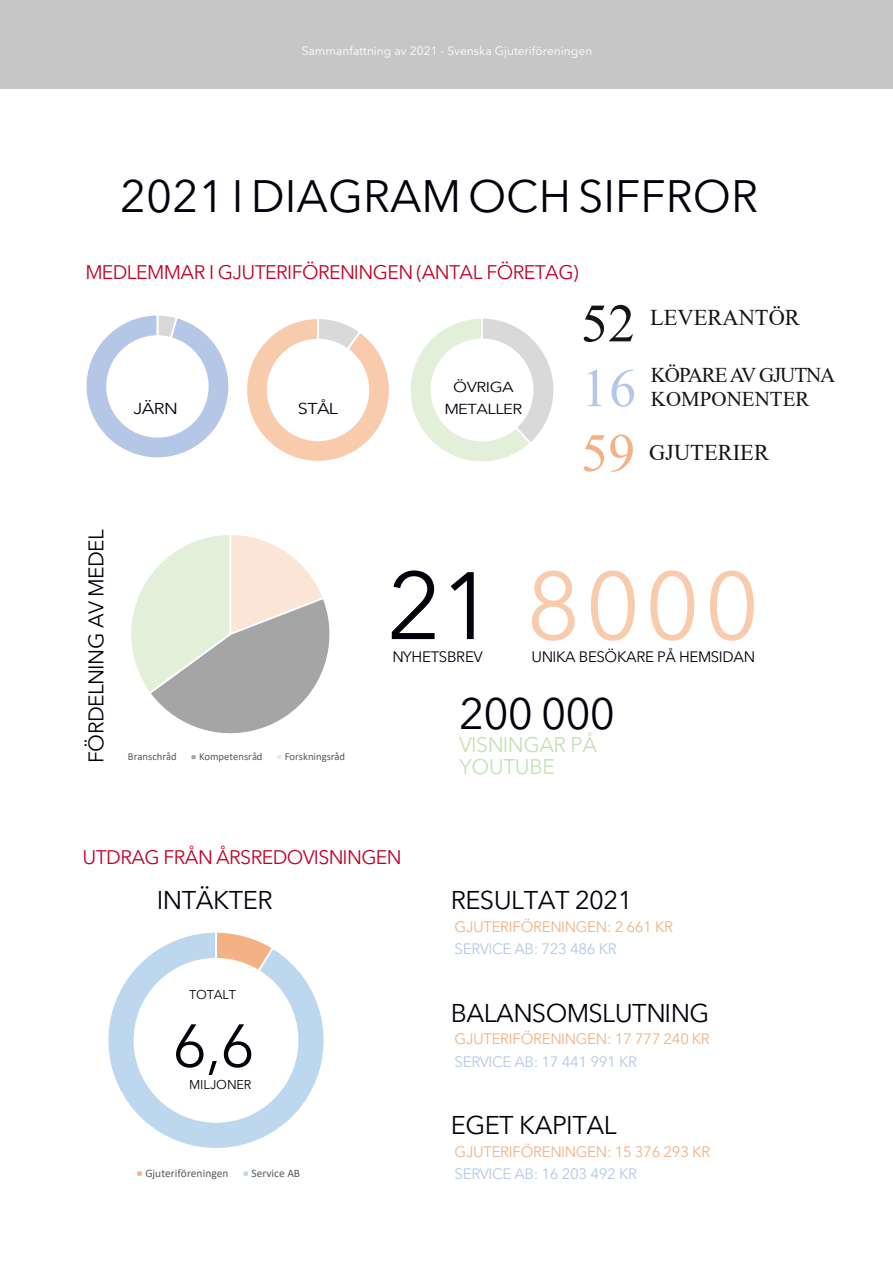
<style>
.page{position:relative;width:893px;height:1263px;background:#fff}
.page>*{position:absolute;margin:0;border:0;box-sizing:border-box;transform-origin:0 0}
.t1{font:94.5px "Avenir Next LT Pro";letter-spacing:.05em;color:#f8cbad}
.t2{font:59.7px "Avenir Next LT Pro";color:#03000b}
.t3{font:54px "Times New Roman";color:#161514}
.t4{font:54px "Times New Roman";color:#b4c7e7}
.t5{font:54px "Times New Roman";color:#f4b183}
.t6{font:45px "Avenir Next LT Pro";color:#03000b}
.t7{font:43.5px "Avenir Next LT Pro";letter-spacing:-.02em;color:#03000b}
.t8{font:25.5px "Avenir Next LT Pro";letter-spacing:-.02em;color:#03000b}
.t9{font:22.5px "Times New Roman";color:#161514}
.t10{font:21px/24px "Times New Roman";letter-spacing:-.05em;color:#161514}
.t11{font:21px/22.5px "Avenir Next LT Pro";letter-spacing:-.02em;color:#c5e0b4}
.t12{font:21px "Avenir Next LT Pro";letter-spacing:-.02em;color:#03000b}
.t13{font:19.5px "Avenir Next LT Pro";letter-spacing:-.03em;color:#c10023}
.t14{font:15.6px "Avenir Next LT Pro";letter-spacing:-.03em;color:#03000b;scale:1.15 1}
.t15{font:15px "Avenir Next LT Pro";letter-spacing:-.02em;color:#f4b183}
.t16{font:15px "Avenir Next LT Pro";letter-spacing:-.02em;color:#b4c7e7}
.t17{font:15px "Avenir Next LT Pro";letter-spacing:-.02em;color:#03000b}
.t18{font:14.4px/22.5px "Avenir Next LT Pro";letter-spacing:-.03em;color:#03000b;text-align:center;scale:1.15 1}
.t19{font:12.75px "Avenir Next LT Pro";color:#03000b}
.t20{font:12.75px "Avenir Next LT Pro";letter-spacing:-.02em;color:#03000b}
.t21{font:12px "Avenir Next LT Pro";color:#fff}
.t22{font:11.4px "Calibri";color:#595959}
.t23{font:10.65px "Calibri";color:#595959}
.s1{color:#03000b}
</style>
<div class="page">
<svg style="left:86px;top:315px;width:468px;height:147px"></svg>
<div style="left:0;top:0;width:893px;height:89px;background:#c6c6c6"></div>
<svg style="left:131px;top:535px;width:199px;height:199px"></svg>
<div style="left:190px;top:753px;width:7px;height:8px;border:2px solid #fff"></div>
<div style="left:276px;top:753px;width:7px;height:8px;border:2px solid #fff"></div>
<svg style="left:108px;top:932px;width:216px;height:216px"></svg>
<div style="left:135px;top:1169px;width:9px;height:9px;background:#f4b183;border:2px solid #fff"></div>
<svg style="left:243px;top:1171px;width:5px;height:5px"></svg>
<p class="t21" style="left:302px;top:40px;width:292px">Sammanfattning av 2021 - Svenska Gjuteriföreningen</p>
<h3 class="t6" style="left:120px;top:158px;width:639px">2021 I DIAGRAM OCH SIFFROR</h3>
<h3 class="t13" style="left:86px;top:256px;width:495px">MEDLEMMAR I GJUTERIFÖRENINGEN (ANTAL FÖRETAG)</h3>
<p class="t14" style="left:134px;top:395px;width:40px">JÄRN</p>
<p class="t14" style="left:298px;top:395px;width:36px">STÅL</p>
<p class="t18" style="left:444px;top:375px;width:69px">ÖVRIGA<br>METALLER</p>
<h3 class="t3" style="left:581px;top:285px;width:55px">52</h3>
<h3 class="t4" style="left:581px;top:350px;width:57px">16</h3>
<h3 class="t5" style="left:581px;top:415px;width:55px">59</h3>
<h3 class="t9" style="left:650px;top:302px;width:151px">LEVERANTÖR</h3>
<h3 class="t10" style="left:651px;top:363px;width:186px">KÖPARE AV GJUTNA<br>KOMPONENTER</h3>
<h3 class="t9" style="left:649px;top:436px;width:121px">GJUTERIER</h3>
<h3 class="t12" style="left:78px;top:763px;width:236px;rotate:-90deg">FÖRDELNING AV MEDEL</h3>
<p class="t23" style="left:128px;top:749px;width:50px">Branschråd</p>
<p class="t23" style="left:199px;top:749px;width:65px">Kompetensråd</p>
<p class="t23" style="left:285px;top:749px;width:62px">Forskningsråd</p>
<h1 class="t1" style="left:387px;top:526px;width:374px"><span class="s1">21</span> 8000</h1>
<p class="t17" style="left:392px;top:644px;width:92px">NYHETSBREV</p>
<p class="t17" style="left:531px;top:644px;width:225px">UNIKA BESÖKARE PÅ HEMSIDAN</p>
<h3 class="t7" style="left:459px;top:677px;width:157px">200 000</h3>
<h3 class="t11" style="left:459px;top:732px;width:139px">VISNINGAR PÅ<br>YOUTUBE</h3>
<h3 class="t13" style="left:82px;top:841px;width:321px">UTDRAG FRÅN ÅRSREDOVISNINGEN</h3>
<h3 class="t8" style="left:157px;top:879px;width:117px">INTÄKTER</h3>
<p class="t20" style="left:189px;top:984px;width:48px">TOTALT</p>
<h2 class="t2" style="left:172px;top:995px;width:84px">6,6</h2>
<p class="t19" style="left:189px;top:1074px;width:64px">MILJONER</p>
<p class="t22" style="left:145px;top:1165px;width:85px">Gjuteriföreningen</p>
<p class="t22" style="left:251px;top:1165px;width:50px">Service AB</p>
<h3 class="t8" style="left:451px;top:879px;width:183px">RESULTAT 2021</h3>
<p class="t15" style="left:455px;top:914px;width:220px">GJUTERIFÖRENINGEN: 2 661 KR</p>
<p class="t16" style="left:455px;top:936px;width:164px">SERVICE AB: 723 486 KR</p>
<h3 class="t8" style="left:451px;top:991px;width:260px">BALANSOMSLUTNING</h3>
<p class="t15" style="left:455px;top:1026px;width:257px">GJUTERIFÖRENINGEN: 17 777 240 KR</p>
<p class="t16" style="left:455px;top:1049px;width:184px">SERVICE AB: 17 441 991 KR</p>
<h3 class="t8" style="left:451px;top:1104px;width:168px">EGET KAPITAL</h3>
<p class="t15" style="left:455px;top:1139px;width:257px">GJUTERIFÖRENINGEN: 15 376 293 KR</p>
<p class="t16" style="left:455px;top:1161px;width:184px">SERVICE AB: 16 203 492 KR</p>
</div>
